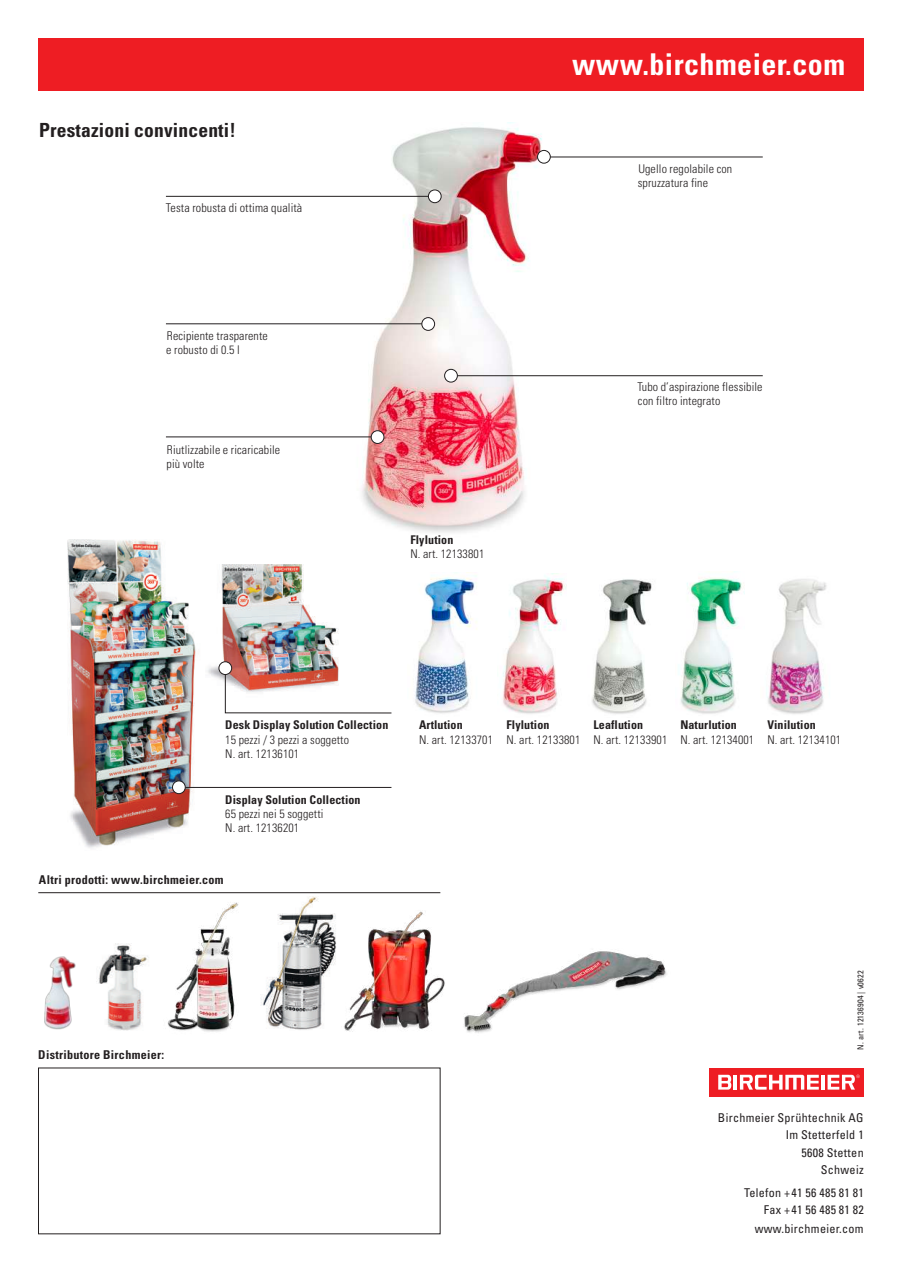
<style>
.page{position:relative;width:902px;height:1272px;background:#fff}
.page>*{position:absolute;margin:0;border:0;box-sizing:border-box;transform-origin:0 0}
.t1{font:700 condensed 30px "Univers LT Std";letter-spacing:.015em;color:#fff}
.t2{font:700 condensed 19.5px "Univers LT Std";letter-spacing:.01em;color:#231f20}
.t3{font:condensed 12.15px/17.4px "Univers LT Std";letter-spacing:.025em;color:#231f20;text-align:right}
.t4{font:700 condensed 12.15px "Univers LT Std";letter-spacing:.025em;color:#231f20}
.t5{font:300 condensed 12.15px "Univers LT Std";letter-spacing:.01em;color:#231f20}
.t6{font:300 condensed 12px/14.4px "Univers LT Std";letter-spacing:.01em;color:#231f20}
.t7{font:700 condensed 12px "Univers LT Std";letter-spacing:.01em;color:#231f20}
.t8{font:condensed 8.25px "Univers LT Std";letter-spacing:.025em;color:#231f20}
</style>
<div class="page">
<img style="left:207px;top:564px;width:132px;height:142px">
<div style="left:38px;top:38px;width:825px;height:52px;background:#ee1d23"></div>
<div style="left:709px;top:1067px;width:154px;height:29px;background:#ee1d23"></div>
<hr style="left:821px;top:1074px;width:3px;height:15px;background:#fff">
<hr style="left:733px;top:1074px;width:4px;height:15px;background:#fff">
<svg style="left:739px;top:1074px;width:79px;height:15px"></svg>
<svg style="left:718px;top:1074px;width:13px;height:15px"></svg>
<svg style="left:827px;top:1074px;width:32px;height:15px"></svg>
<img style="left:502px;top:573px;width:64px;height:141px">
<img style="left:345px;top:122px;width:208px;height:411px">
<hr style="left:544px;top:157px;width:218px;height:1px;background:#231f20">
<div style="left:537px;top:150px;width:13px;height:13px;background:#fff;border-radius:50%"></div>
<div style="left:537px;top:150px;width:13px;height:13px;border:1px solid #231f20;border-radius:50%"></div>
<hr style="left:166px;top:323px;width:261px;height:1px;background:#231f20">
<hr style="left:166px;top:436px;width:212px;height:1px;background:#231f20">
<div style="left:422px;top:317px;width:12px;height:13px;background:#fff;border-radius:50%"></div>
<div style="left:421px;top:317px;width:14px;height:13px;border:1px solid #231f20;border-radius:50%"></div>
<div style="left:371px;top:430px;width:13px;height:13px;background:#fff;border-radius:50%"></div>
<div style="left:371px;top:430px;width:13px;height:13px;border:1px solid #231f20;border-radius:50%"></div>
<hr style="left:166px;top:196px;width:269px;height:1px;background:#231f20">
<div style="left:428px;top:190px;width:13px;height:13px;background:#fff;border-radius:50%"></div>
<div style="left:428px;top:190px;width:13px;height:13px;border:1px solid #231f20;border-radius:50%"></div>
<img style="left:67px;top:539px;width:134px;height:309px">
<hr style="left:179px;top:787px;width:212px;height:1px;background:#231f20">
<div style="left:172px;top:780px;width:13px;height:13px;background:#fff;border-radius:50%"></div>
<div style="left:172px;top:780px;width:13px;height:13px;border:1px solid #231f20;border-radius:50%"></div>
<img style="left:225px;top:668px;width:167px;height:45px">
<div style="left:219px;top:661px;width:13px;height:13px;background:#fff;border-radius:50%"></div>
<div style="left:219px;top:661px;width:13px;height:13px;border:1px solid #231f20;border-radius:50%"></div>
<hr style="left:451px;top:375px;width:311px;height:1px;background:#231f20">
<div style="left:444px;top:369px;width:13px;height:13px;background:#fff;border-radius:50%"></div>
<div style="left:444px;top:369px;width:13px;height:13px;border:1px solid #231f20;border-radius:50%"></div>
<img style="left:464px;top:951px;width:203px;height:82px">
<img style="left:592px;top:579px;width:60px;height:135px">
<img style="left:680px;top:571px;width:62px;height:143px">
<img style="left:766px;top:579px;width:61px;height:135px">
<img style="left:415px;top:572px;width:62px;height:142px">
<img style="left:98px;top:943px;width:51px;height:88px">
<img style="left:344px;top:911px;width:101px;height:121px">
<img style="left:261px;top:896px;width:75px;height:134px">
<img style="left:44px;top:956px;width:32px;height:74px">
<img style="left:167px;top:902px;width:72px;height:130px">
<hr style="left:38px;top:892px;width:402px;height:1px;background:#231f20">
<h2 class="t2" style="left:39px;top:119px;width:198px">Prestazioni convincenti!</h2>
<p class="t5" style="left:166px;top:200px;width:138px">Testa robusta di ottima qualità</p>
<p class="t6" style="left:166px;top:328px;width:103px">Recipiente trasparente e robusto di 0.5 l</p>
<p class="t6" style="left:166px;top:442px;width:115px">Riutlizzabile e ricaricabile più volte</p>
<p class="t7" style="left:410px;top:532px;width:44px">Flylution</p>
<p class="t6" style="left:410px;top:546px;width:75px">N. art. 12133801</p>
<h1 class="t1" style="left:572px;top:46px;width:274px">www.birchmeier.com</h1>
<p class="t6" style="left:637px;top:161px;width:96px">Ugello regolabile con spruzzatura fine</p>
<p class="t6" style="left:637px;top:379px;width:127px">Tubo d’aspirazione flessibile con filtro integrato</p>
<p class="t7" style="left:225px;top:717px;width:164px">Desk Display Solution Collection</p>
<p class="t6" style="left:225px;top:732px;width:125px">15 pezzi / 3 pezzi a soggetto<br>N. art. 12136101</p>
<p class="t7" style="left:225px;top:791px;width:137px">Display Solution Collection</p>
<p class="t6" style="left:225px;top:806px;width:100px">65 pezzi nei 5 soggetti<br>N. art. 12136201</p>
<p class="t4" style="left:39px;top:872px;width:186px">Altri prodotti: www.birchmeier.com</p>
<p class="t7" style="left:419px;top:717px;width:45px">Artlution</p>
<p class="t6" style="left:419px;top:732px;width:75px">N. art. 12133701</p>
<p class="t7" style="left:506px;top:717px;width:44px">Flylution</p>
<p class="t6" style="left:506px;top:732px;width:75px">N. art. 12133801</p>
<p class="t7" style="left:593px;top:717px;width:51px">Leaflution</p>
<p class="t6" style="left:593px;top:732px;width:75px">N. art. 12133901</p>
<p class="t7" style="left:680px;top:717px;width:58px">Naturlution</p>
<p class="t6" style="left:680px;top:732px;width:75px">N. art. 12134001</p>
<p class="t7" style="left:767px;top:717px;width:50px">Vinilution</p>
<p class="t6" style="left:767px;top:732px;width:75px">N. art. 12134101</p>
<p class="t4" style="left:38px;top:1046px;width:127px">Distributore Birchmeier:</p>
<p class="t8" style="left:855px;top:1049px;width:81px;rotate:-90deg">N. art. 12136904 | v0622</p>
<p class="t3" style="left:717px;top:1108px;width:147px">Birchmeier Sprühtechnik AG<br>Im Stetterfeld 1<br>5608 Stetten<br>Schweiz</p>
<p class="t3" style="left:744px;top:1183px;width:121px">Telefon +41 56 485 81 81<br>Fax +41 56 485 81 82</p>
<p class="t3" style="left:754px;top:1220px;width:110px">www.birchmeier.com</p>
</div>
